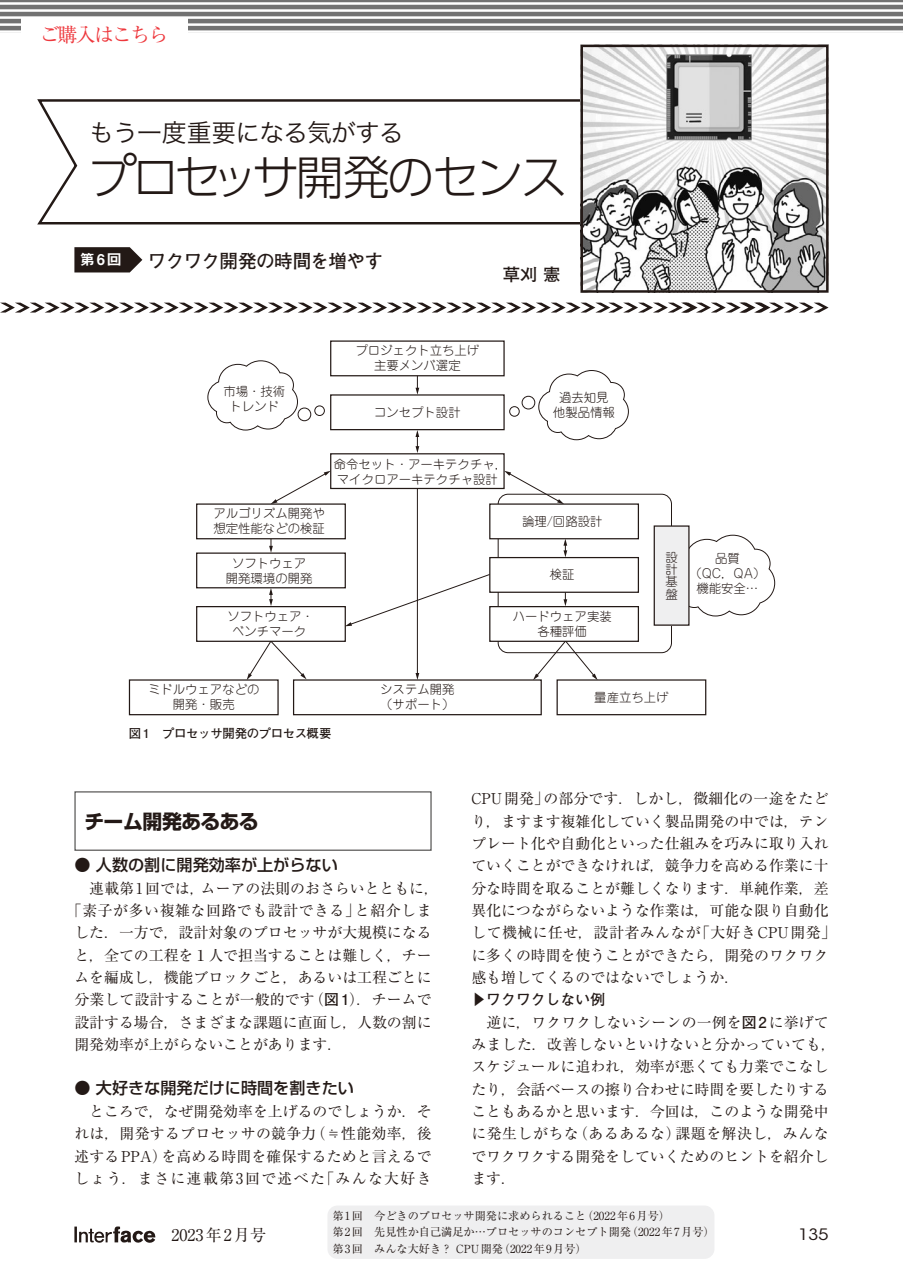
<style>
.page{position:relative;width:903px;height:1275px;background:#fff}
.page>*{position:absolute;margin:0;border:0;box-sizing:border-box;transform-origin:0 0}
.t1{font:300 47.07px "UD Shin Go Pro";letter-spacing:-.055em;color:#231916}
.t2{font:24.85px "Hira Kaku Std W3";letter-spacing:-.035em;color:#231916}
.t3{font:700 19.78px "Shin Go Pro";letter-spacing:-.035em;color:#231916}
.t4{font:19.78px "Ryumin Pr 6 N";letter-spacing:-.09em;color:#ee383d}
.t5{font:700 18.55px "Futo Go B101 Pro";letter-spacing:-.035em;color:#231916}
.t6{font:700 17.32px "Futo Go B101 Pro";color:#231916}
.t7{font:500 16.1px "Shin Go Pro";color:#231916}
.t8{font:16.1px "Ryumin Pro";color:#231916}
.t9{font:15.58px "ITC Avant Garde Std";color:#231916;scale:1.11 1}
.t10{font:14.88px/22.4px "Ryumin Pro";color:#231916}
.t11{font:14.88px "Ryumin Pro";letter-spacing:.04em;color:#231916}
.t12{font:700 14.88px "Futo Go B101 Pro";color:#231916}
.t13{font:14.88px "Midashi Go Pro MB31";color:#fff}
.t14{font:300 12.42px/14.9px "Jun 101 Pro";color:#231916;text-align:center}
.t15{font:700 12.42px "Futo Go B101 Pro";letter-spacing:-.035em;color:#231916}
.t16{font:11.2px/16.1px "Ryumin Pro";color:#231916}
.s1{font-family:"Futo Go B101 Pro";font-weight:700}
</style>
<div class="page">
<svg style="left:74px;top:1226px;width:81px;height:17px"></svg>
<svg style="left:37px;top:99px;width:543px;height:126px"></svg>
<div style="left:74px;top:791px;width:358px;height:60px;border:1px solid #595857"></div>
<svg style="left:74px;top:247px;width:68px;height:25px;background:#382f2c"></svg>
<svg style="left:0;top:303px;width:828px;height:10px"></svg>
<div style="left:0;top:0;width:903px;height:32px;background:#727272"></div>
<hr style="left:0;top:30px;width:903px;height:3px;background:#fff">
<hr style="left:0;top:23px;width:903px;height:3px;background:#fff">
<hr style="left:0;top:16px;width:903px;height:3px;background:#fff">
<hr style="left:0;top:9px;width:903px;height:3px;background:#fff">
<hr style="left:0;top:2px;width:903px;height:3px;background:#fff">
<div style="left:327px;top:1205px;width:387px;height:54px;background:#efeff0;border-radius:10px"></div>
<div style="left:498px;top:494px;width:174px;height:159px;border:1px solid #231916;border-radius:10px"></div>
<svg style="left:207px;top:360px;width:91px;height:71px"></svg>
<svg style="left:538px;top:370px;width:91px;height:70px"></svg>
<svg style="left:689px;top:535px;width:86px;height:82px"></svg>
<div style="left:129px;top:679px;width:150px;height:36px;border:1px solid #231916"></div>
<div style="left:330px;top:394px;width:175px;height:36px;border:1px solid #231916"></div>
<div style="left:330px;top:340px;width:175px;height:36px;border:1px solid #231916"></div>
<div style="left:330px;top:453px;width:175px;height:36px;border:1px solid #231916"></div>
<div style="left:293px;top:679px;width:249px;height:36px;border:1px solid #231916"></div>
<div style="left:556px;top:679px;width:150px;height:36px;border:1px solid #231916"></div>
<div style="left:654px;top:526px;width:35px;height:99px;background:#efeff0"></div>
<div style="left:654px;top:525px;width:35px;height:101px;border:1px solid #231916"></div>
<div style="left:196px;top:503px;width:150px;height:36px;border:1px solid #231916"></div>
<div style="left:196px;top:552px;width:150px;height:36px;border:1px solid #231916"></div>
<div style="left:490px;top:504px;width:148px;height:35px;background:#fff"></div>
<div style="left:489px;top:503px;width:150px;height:36px;border:1px solid #231916"></div>
<div style="left:490px;top:558px;width:148px;height:34px;background:#fff"></div>
<div style="left:489px;top:557px;width:150px;height:36px;border:1px solid #231916"></div>
<div style="left:298px;top:408px;width:13px;height:13px;border:1px solid #231916;border-radius:50%"></div>
<div style="left:522px;top:396px;width:13px;height:13px;border:1px solid #231916;border-radius:50%"></div>
<div style="left:314px;top:406px;width:11px;height:10px;border:1px solid #231916;border-radius:50%"></div>
<div style="left:509px;top:406px;width:10px;height:11px;border:1px solid #231916;border-radius:50%"></div>
<svg style="left:415px;top:376px;width:4px;height:19px"></svg>
<hr style="left:417px;top:488px;width:1px;height:186px;background:#231916">
<svg style="left:415px;top:673px;width:4px;height:7px"></svg>
<svg style="left:269px;top:539px;width:4px;height:14px"></svg>
<svg style="left:415px;top:430px;width:4px;height:23px"></svg>
<svg style="left:269px;top:588px;width:4px;height:18px"></svg>
<svg style="left:563px;top:592px;width:4px;height:14px"></svg>
<svg style="left:563px;top:539px;width:4px;height:18px"></svg>
<svg style="left:533px;top:642px;width:65px;height:38px"></svg>
<svg style="left:247px;top:642px;width:60px;height:38px"></svg>
<svg style="left:504px;top:471px;width:60px;height:33px"></svg>
<svg style="left:270px;top:471px;width:61px;height:33px"></svg>
<div style="left:196px;top:606px;width:150px;height:36px;border:1px solid #231916"></div>
<div style="left:490px;top:607px;width:148px;height:34px;background:#fff"></div>
<div style="left:489px;top:606px;width:150px;height:36px;border:1px solid #231916"></div>
<svg style="left:345px;top:574px;width:145px;height:52px"></svg>
<img style="left:583px;top:48px;width:242px;height:242px">
<div style="left:580px;top:45px;width:248px;height:248px;border:2px solid #231916"></div>
<div style="left:21px;top:18px;width:167px;height:34px;background:#fff"></div>
<h3 class="t4" style="left:40px;top:19px;width:130px">ご購入はこちら</h3>
<h2 class="t2" style="left:89px;top:113px;width:316px">もう一度重要になる気がする</h2>
<h1 class="t1" style="left:89px;top:139px;width:480px">プロセッサ開発のセンス</h1>
<p class="t13" style="left:80px;top:248px;width:43px">第6回</p>
<p class="t5" style="left:148px;top:246px;width:237px">ワクワク開発の時間を増やす</p>
<p class="t6" style="left:503px;top:261px;width:59px">草刈 憲</p>
<p class="t14" style="left:223px;top:382px;width:63px">市場・技術トレンド</p>
<p class="t14" style="left:355px;top:342px;width:125px">プロジェクト立ち上げ主要メンバ選定</p>
<p class="t14" style="left:374px;top:403px;width:88px">コンセプト設計</p>
<p class="t14" style="left:553px;top:389px;width:63px">過去知見他製品情報</p>
<p class="t14" style="left:213px;top:505px;width:113px;text-align:left">アルゴリズム開発や想定性能などの検証</p>
<p class="t14" style="left:226px;top:554px;width:88px">ソフトウェア開発環境の開発</p>
<p class="t14" style="left:334px;top:455px;width:175px;text-align:left">命令セット・アーキテクチャ，マイクロアーキテクチャ設計</p>
<p class="t14" style="left:522px;top:512px;width:82px">論理/回路設計</p>
<p class="t14" style="left:550px;top:566px;width:26px">検証</p>
<p class="t14" style="left:227px;top:607px;width:88px">ソフトウェア・ベンチマーク</p>
<p class="t14" style="left:513px;top:607px;width:101px">ハードウェア実装各種評価</p>
<p class="t14" style="left:665px;top:549px;width:13px;line-height:12.4px;text-align:justify">設計基盤</p>
<p class="t14" style="left:148px;top:681px;width:113px">ミドルウェアなどの開発・販売</p>
<p class="t15" style="left:129px;top:723px;width:204px">図 1　プロセッサ開発のプロセス概要</p>
<p class="t14" style="left:380px;top:681px;width:76px;text-align:left">システム開発（サポート）</p>
<p class="t14" style="left:594px;top:688px;width:76px">量産立ち上げ</p>
<p class="t14" style="left:689px;top:549px;width:78px">品質<br>（QC，QA）機能安全…</p>
<h3 class="t3" style="left:84px;top:805px;width:176px">チーム開発あるある</h3>
<p class="t7" style="left:74px;top:852px;width:265px">● 人数の割に開発効率が上がらない</p>
<p class="t10" style="left:89px;top:876px;width:351px">連載第1回では，ムーアの法則のおさらいとともに，</p>
<p class="t11" style="left:67px;top:899px;width:366px">「素子が多い複雑な回路でも設計できる」と紹介しま</p>
<p class="t10" style="left:74px;top:920px;width:359px">した．一方で，設計対象のプロセッサが大規模になる</p>
<p class="t10" style="left:74px;top:943px;width:359px">と，全ての工程を１人で担当することは難しく，チー</p>
<p class="t10" style="left:74px;top:965px;width:359px">ムを編成し，機能ブロックごと，あるいは工程ごとに</p>
<p class="t10" style="left:74px;top:987px;width:359px">分業して設計することが一般的です（<span class="s1">図1</span>）．チームで</p>
<p class="t10" style="left:74px;top:1010px;width:359px">設計する場合，さまざまな課題に直面し，人数の割に</p>
<p class="t10" style="left:74px;top:1032px;width:269px">開発効率が上がらないことがあります．</p>
<p class="t7" style="left:74px;top:1075px;width:281px">● 大好きな開発だけに時間を割きたい</p>
<p class="t10" style="left:74px;top:1099px;width:359px;text-align:justify;text-indent:15px">ところで，なぜ開発効率を上げるのでしょうか．それは，開発するプロセッサの競争力（≒性能効率，後述するPPA）を高める時間を確保するためと言えるでしょう．まさに連載第3回で述べた「みんな大好き</p>
<p class="t10" style="left:471px;top:787px;width:366px">CPU開発」の部分です．しかし，微細化の一途をたどり，ますます複雑化していく製品開発の中では，テンプレート化や自動化といった仕組みを巧みに取り入れていくことができなければ，競争力を高める作業に十分な時間を取ることが難しくなります．単純作業，差異化につながらないような作業は，可能な限り自動化して機械に任せ，設計者みんなが「大好きCPU開発」に多くの時間を使うことができたら，開発のワクワク感も増してくるのではないでしょうか．</p>
<p class="t12" style="left:471px;top:988px;width:135px">▶ワクワクしない例</p>
<p class="t10" style="left:471px;top:1010px;width:366px;text-indent:15px">逆に，ワクワクしないシーンの一例を<span class="s1">図2</span>に挙げてみました．改善しないといけないと分かっていても，スケジュールに追われ，効率が悪くても力業でこなしたり，会話ベースの擦り合わせに時間を要したりすることもあるかと思います．今回は，このような開発中に発生しがちな（あるあるな）課題を解決し，みんなでワクワクする開発をしていくためのヒントを紹介します．</p>
<p class="t16" style="left:332px;top:1207px;width:384px">第1回　今どきのプロセッサ開発に求められること（2022年6月号）<br>第2回　先見性か自己満足か…プロセッサのコンセプト開発（2022年7月号）第3回　みんな大好き？ CPU開発（2022年9月号）</p>
<p class="t8" style="left:155px;top:1222px;width:112px">　2023年2月号</p>
<p class="t9" style="left:798px;top:1225px;width:29px">135</p>
</div>
